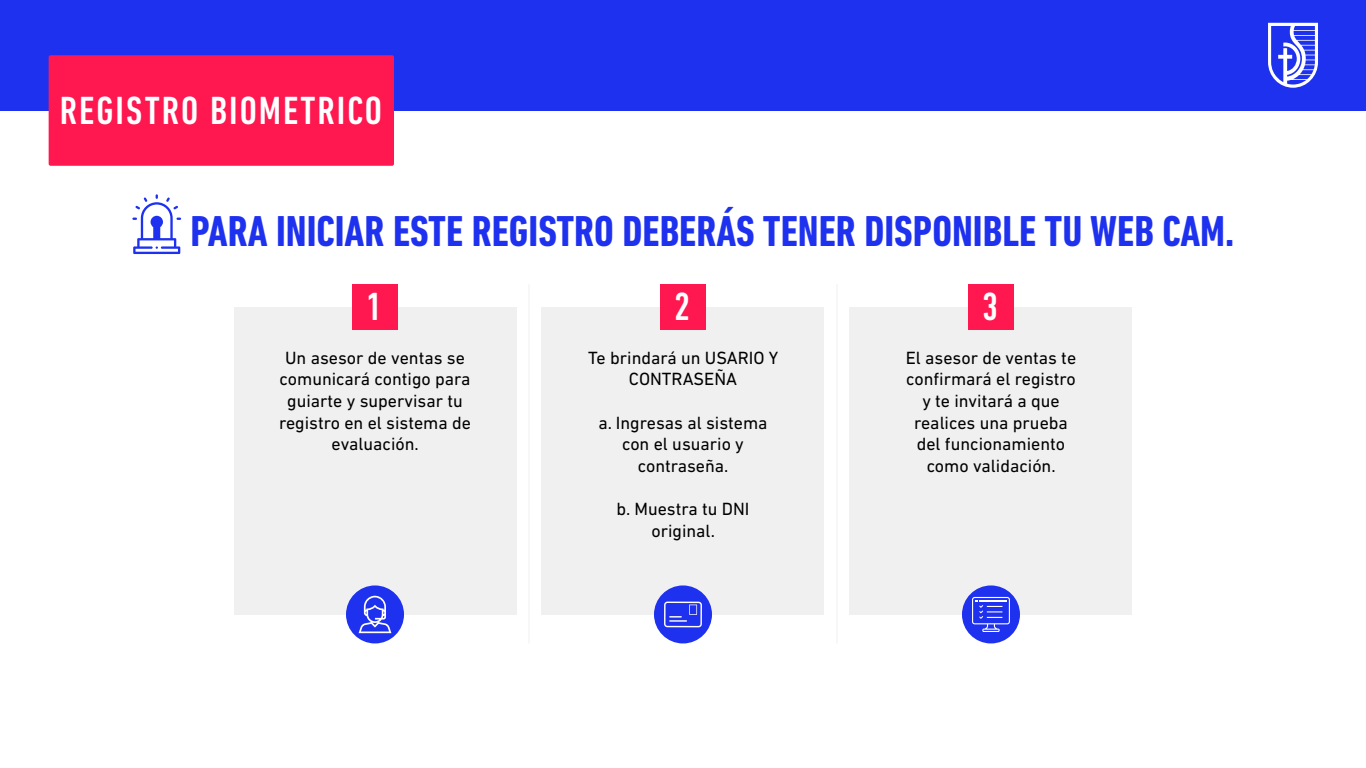
<style>
.page{position:relative;width:1366px;height:768px;background:#fff}
.page>*{position:absolute;margin:0;border:0;box-sizing:border-box;transform-origin:0 0}
.t1{font:700 condensed 44px "DIN Next LT Pro";color:#1e31ef}
.t2{font:500 condensed 40px "DIN Next LT Pro";letter-spacing:.05em;color:#fff}
.t3{font:18px/21.6px "DIN Next LT Pro";color:#000;text-align:center}
</style>
<div class="page">
<div style="left:0;top:0;width:1366px;height:111px;background:#1e31ef"></div>
<svg style="left:1268px;top:23px;width:50px;height:65px"></svg>
<div style="left:49px;top:55px;width:345px;height:111px;background:#ff1850;border-radius:2px"></div>
<div style="left:234px;top:307px;width:282px;height:307px;background:#f0f0f0"></div>
<div style="left:542px;top:307px;width:282px;height:307px;background:#f0f0f0"></div>
<div style="left:850px;top:307px;width:282px;height:307px;background:#f0f0f0"></div>
<div style="left:352px;top:284px;width:46px;height:46px;background:#ff1850"></div>
<div style="left:660px;top:284px;width:46px;height:46px;background:#ff1850"></div>
<div style="left:968px;top:284px;width:46px;height:46px;background:#ff1850"></div>
<svg style="left:132px;top:194px;width:49px;height:60px"></svg>
<div style="left:346px;top:585px;width:58px;height:58px;background:#1e31ef;border-radius:50%"></div>
<svg style="left:359px;top:596px;width:32px;height:37px"></svg>
<div style="left:654px;top:585px;width:58px;height:58px;background:#1e31ef;border-radius:50%"></div>
<svg style="left:664px;top:602px;width:38px;height:25px"></svg>
<div style="left:962px;top:585px;width:58px;height:58px;background:#1e31ef;border-radius:50%"></div>
<svg style="left:972px;top:597px;width:38px;height:35px"></svg>
<hr style="left:529px;top:284px;width:1px;height:359px;background:#f0f0f0">
<hr style="left:836px;top:284px;width:1px;height:359px;background:#f0f0f0">
<h2 class="t2" style="left:60px;top:88px;width:324px">REGISTRO BIOMETRICO</h2>
<h1 class="t1" style="left:191px;top:206px;width:1045px">PARA INICIAR ESTE REGISTRO DEBERÁS TENER DISPONIBLE TU WEB CAM.</h1>
<h2 class="t2" style="left:366px;top:283px;width:17px">1</h2>
<h2 class="t2" style="left:674px;top:283px;width:17px">2</h2>
<h2 class="t2" style="left:982px;top:283px;width:17px">3</h2>
<p class="t3" style="left:588px;top:347px;width:192px">Te brindará un USARIO Y<br>CONTRASEÑA</p>
<p class="t3" style="left:598px;top:412px;width:171px">a. Ingresas al sistema con el usuario y contraseña.</p>
<p class="t3" style="left:617px;top:498px;width:134px">b. Muestra tu DNI original.</p>
<p class="t3" style="left:906px;top:347px;width:172px">El asesor de ventas te confirmará el registro y te invitará a que realices una prueba del funcionamiento como validación.</p>
<p class="t3" style="left:279px;top:347px;width:194px">Un asesor de ventas se comunicará contigo para guiarte y supervisar tu registro en el sistema de evaluación.</p>
</div>
